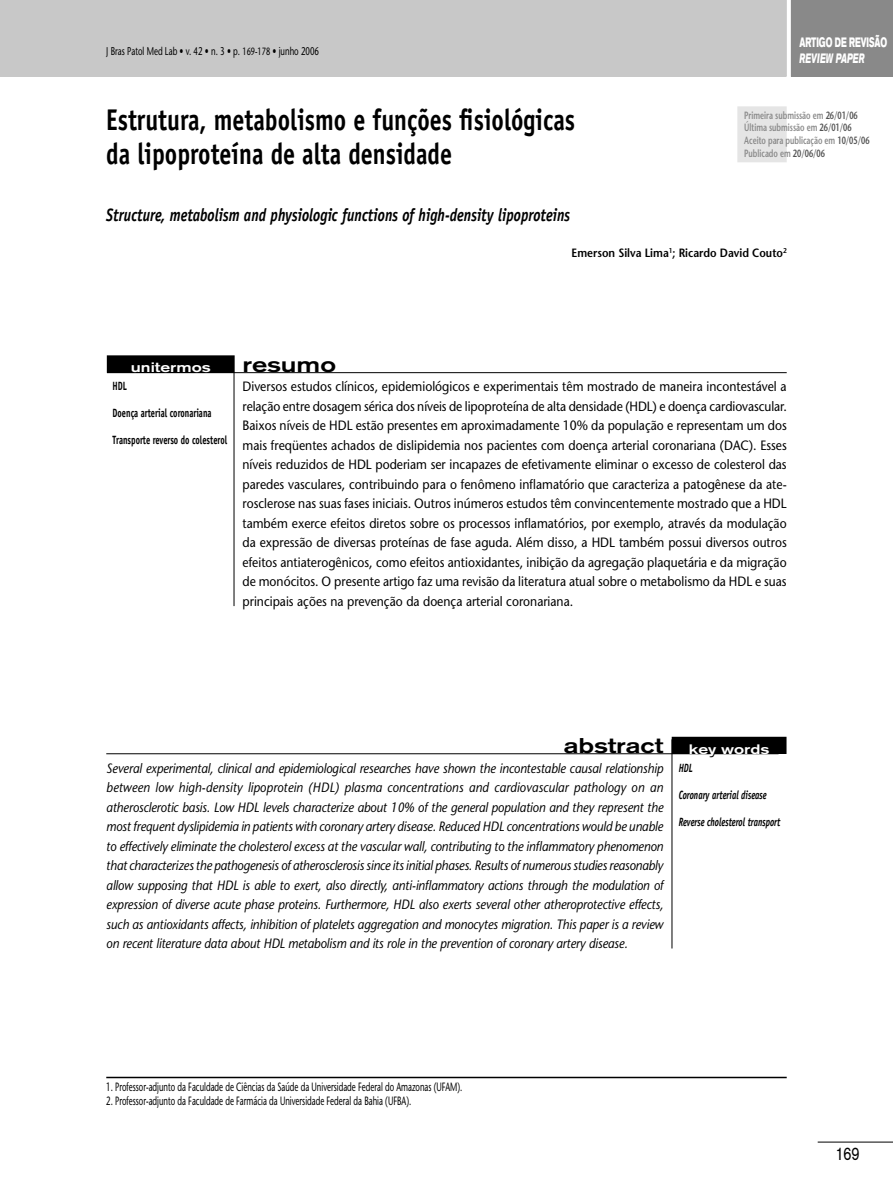
<style>
.page{position:relative;width:893px;height:1191px;background:#fff}
.page>*{position:absolute;margin:0;border:0;box-sizing:border-box;transform-origin:0 0}
.t1{font:700 30px/34.5px "Officina Sans";color:#000;scale:.8 1}
.t2{font:700 21px "Akzidenz Grotesk";color:#000;scale:1.3 1}
.t3{font:italic 700 18px "Officina Sans";color:#000;scale:.8 1}
.t4{font:18px "Akzidenz Grotesk";color:#000;scale:.8 1}
.t5{font:13.5px/19.5px "Stone Sans";color:#000;text-align:justify;scale:.9 1}
.t6{font:italic 13.5px/19.5px "Stone Sans";letter-spacing:-.01em;color:#000;text-align:justify;scale:.9 1}
.t7{font:700 13.5px "Akzidenz Grotesk";color:#fff;scale:1.3 1}
.t8{font:700 expanded 13.5px "Akzidenz Grotesk BE";color:#fff;scale:.5 1}
.t9{font:italic 700 expanded 13.5px "Akzidenz Grotesk BE";color:#fff;scale:.5 1}
.t10{font:12px "Stone Sans";color:#000;scale:.65 1}
.t11{font:700 12px "Officina Sans";color:#000;scale:.7 1}
.t12{font:italic 700 12px "Officina Sans";color:#000;scale:.7 1}
.t13{font:600 12px "Stone Sans";color:#000;scale:.9 1}
.t14{font:11.25px "Stone Sans";color:#000;scale:.7 1}
.t15{font:600 10.5px/12.6px "Stone Sans";color:#898989;scale:.7 1}
.s1{font-size:10.5px}
.s2{color:#535353}
</style>
<div class="page">
<div style="left:791px;top:0;width:102px;height:76px;background:#898989"></div>
<div style="left:0;top:0;width:787px;height:76px;background:#c8c8c8"></div>
<div style="left:738px;top:107px;width:48px;height:55px;background:#e5e5e5"></div>
<div style="left:737px;top:106px;width:50px;height:56px;border:2px solid #e5e5e5"></div>
<hr style="left:818px;top:1141px;width:75px;height:1px;background:#000">
<hr style="left:106px;top:1076px;width:681px;height:2px;background:#000">
<hr style="left:234px;top:372px;width:1px;height:234px;background:#000">
<div style="left:107px;top:356px;width:127px;height:16px;background:#000"></div>
<div style="left:107px;top:355px;width:128px;height:17px;border:1px solid #000"></div>
<hr style="left:107px;top:372px;width:680px;height:1px;background:#000">
<div style="left:672px;top:737px;width:114px;height:16px;background:#000"></div>
<hr style="left:672px;top:739px;width:1px;height:209px;background:#000">
<hr style="left:106px;top:753px;width:673px;height:1px;background:#000">
<p class="t14" style="left:106px;top:44px;width:306px">J Bras Patol Med Lab • v. 42 • n. 3 • p. <span class="s1">169-178</span> • junho 2006</p>
<p class="t8" style="left:799px;top:34px;width:177px">ARTIGODE REVISÃO</p>
<p class="t9" style="left:799px;top:50px;width:12px">REVIE</p>
<p class="t9" style="left:826px;top:50px;width:67px">W PAPER</p>
<h1 class="t1" style="left:106px;top:102px;width:588px">Estrutura, metabolismo e funções fisiológicas da lipoproteína de alta densidade</h1>
<h3 class="t3" style="left:106px;top:204px;width:581px">Structure, metabolism and physiologic functions of high-density lipoproteins</h3>
<p class="t13" style="left:571px;top:245px;width:241px">Emerson Silva Lima<sup>1</sup>; Ricardo David Couto<sup>2</sup></p>
<p class="t15" style="left:744px;top:109px;width:181px">Primeira submissão em <span class="s2">26/01/06<br></span>Última submissão em <span class="s2">26/01/06<br></span>Aceito para publicação em <span class="s2">10/05/06<br></span>Publicado em <span class="s2">20/06/06</span></p>
<p class="t7" style="left:131px;top:359px;width:63px">unitermos</p>
<p class="t11" style="left:113px;top:378px;width:22px">HDL</p>
<p class="t11" style="left:113px;top:405px;width:143px">Doença arterial coronariana</p>
<p class="t11" style="left:113px;top:432px;width:165px">Transporte reverso do colesterol</p>
<h2 class="t2" style="left:243px;top:352px;width:73px">resumo</h2>
<p class="t5" style="left:243px;top:377px;width:606px">Diversos estudos clínicos, epidemiológicos e experimentais têm mostrado de maneira incontestável a relação entre dosagem sérica dos níveis de lipoproteína de alta densidade (HDL) e doença cardiovascular.<br>Baixos níveis de HDL estão presentes em aproximadamente 10% da população e representam um dos mais freqüentes achados de dislipidemia nos pacientes com doença arterial coronariana (DAC). Esses níveis reduzidos de HDL poderiam ser incapazes de efetivamente eliminar o excesso de colesterol das paredes vasculares, contribuindo para o fenômeno inflamatório que caracteriza a patogênese da ate&shy;rosclerose nas suas fases iniciais. Outros inúmeros estudos têm convincentemente mostrado que a HDL também exerce efeitos diretos sobre os processos inflamatórios, por exemplo, através da modulação da expressão de diversas proteínas de fase aguda. Além disso, a HDL também possui diversos outros efeitos antiaterogênicos, como efeitos antioxidantes, inibição da agregação plaquetária e da migração de monócitos. O presente artigo faz uma revisão da literatura atual sobre o metabolismo da HDL e suas principais ações na prevenção da doença arterial coronariana.</p>
<h2 class="t2" style="left:564px;top:733px;width:78px">abstract</h2>
<p class="t6" style="left:106px;top:758px;width:621px">Several experimental, clinical and epidemiological researches have shown the incontestable causal relationship between low high-density lipoprotein (HDL) plasma concentrations and cardiovascular pathology on an atherosclerotic basis. Low HDL levels characterize about 10% of the general population and they represent the most frequent dyslipidemia in patients with coronary artery disease. Reduced HDL concentrations would be unable to effectively eliminate the cholesterol excess at the vascular wall, contributing to the inflammatory phenomenon that characterizes the pathogenesis of atherosclerosis since its initial phases. Results of numerous studies reasonably allow supposing that HDL is able to exert, also directly, anti-inflammatory actions through the modulation of expression of diverse acute phase proteins. Furthermore, HDL also exerts several other atheroprotective effects, such as antioxidants affects, inhibition of platelets aggregation and monocytes migration. This paper is a review on recent literature data about HDL metabolism and its role in the prevention of coronary artery disease.</p>
<p class="t12" style="left:679px;top:761px;width:22px">HDL</p>
<p class="t7" style="left:689px;top:741px;width:63px">key words</p>
<p class="t12" style="left:679px;top:788px;width:127px">Coronary arterial disease</p>
<p class="t12" style="left:679px;top:815px;width:147px">Reverse cholesterol transport</p>
<p class="t10" style="left:106px;top:1079px;width:549px">1. Professor-adjunto da Faculdade de Ciências da Saúde da Universidade Federal do Amazonas (UFAM).</p>
<p class="t10" style="left:106px;top:1093px;width:471px">2. Professor-adjunto da Faculdade de Farmácia da Universidade Federal da Bahia (UFBA).</p>
<h3 class="t4" style="left:836px;top:1142px;width:32px">169</h3>
</div>
